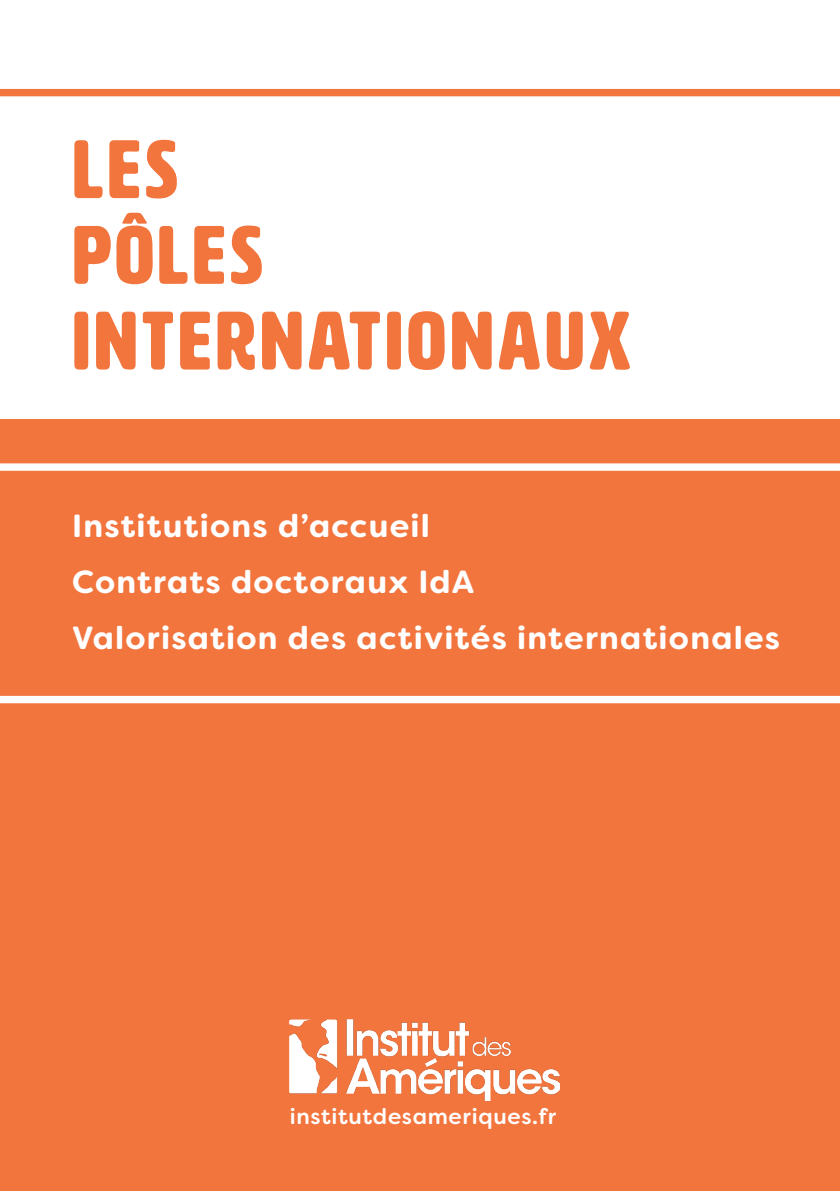
<style>
.page{position:relative;width:840px;height:1191px;background:#fff}
.page>*{position:absolute;margin:0;border:0;box-sizing:border-box;transform-origin:0 0}
.t1{font:81.6px/85.6px "HWT Artz";letter-spacing:.06em;color:#f3753e}
.t2{font:700 32px "Filson Soft";letter-spacing:.04em;color:#fff}
.Style_de_paragraphe{font:500 22px "Filson Soft";letter-spacing:.03em;color:#fff}
</style>
<div class="page">
<div style="left:0;top:420px;width:839px;height:771px;background:#f3753e"></div>
<div style="left:0;top:89px;width:839px;height:7px;background:#f3753e"></div>
<div style="left:0;top:463px;width:839px;height:8px;background:#fff"></div>
<img style="left:289px;top:1019px;width:270px;height:81px">
<div style="left:0;top:696px;width:839px;height:7px;background:#fff"></div>
<p class="t1" style="left:73px;top:128px;width:191px">LES<br>PÔLES</p>
<p class="t1" style="left:73px;top:299px;width:559px">INTERNATIONAUX</p>
<p class="t2" style="left:72px;top:505px;width:359px">Institutions d’accueil</p>
<p class="t2" style="left:72px;top:561px;width:403px">Contrats doctoraux IdA</p>
<p class="t2" style="left:72px;top:617px;width:709px">Valorisation des activités internationales</p>
<p class="Style_de_paragraphe" style="left:289px;top:1102px;width:268px">institutdesameriques.fr</p>
</div>
